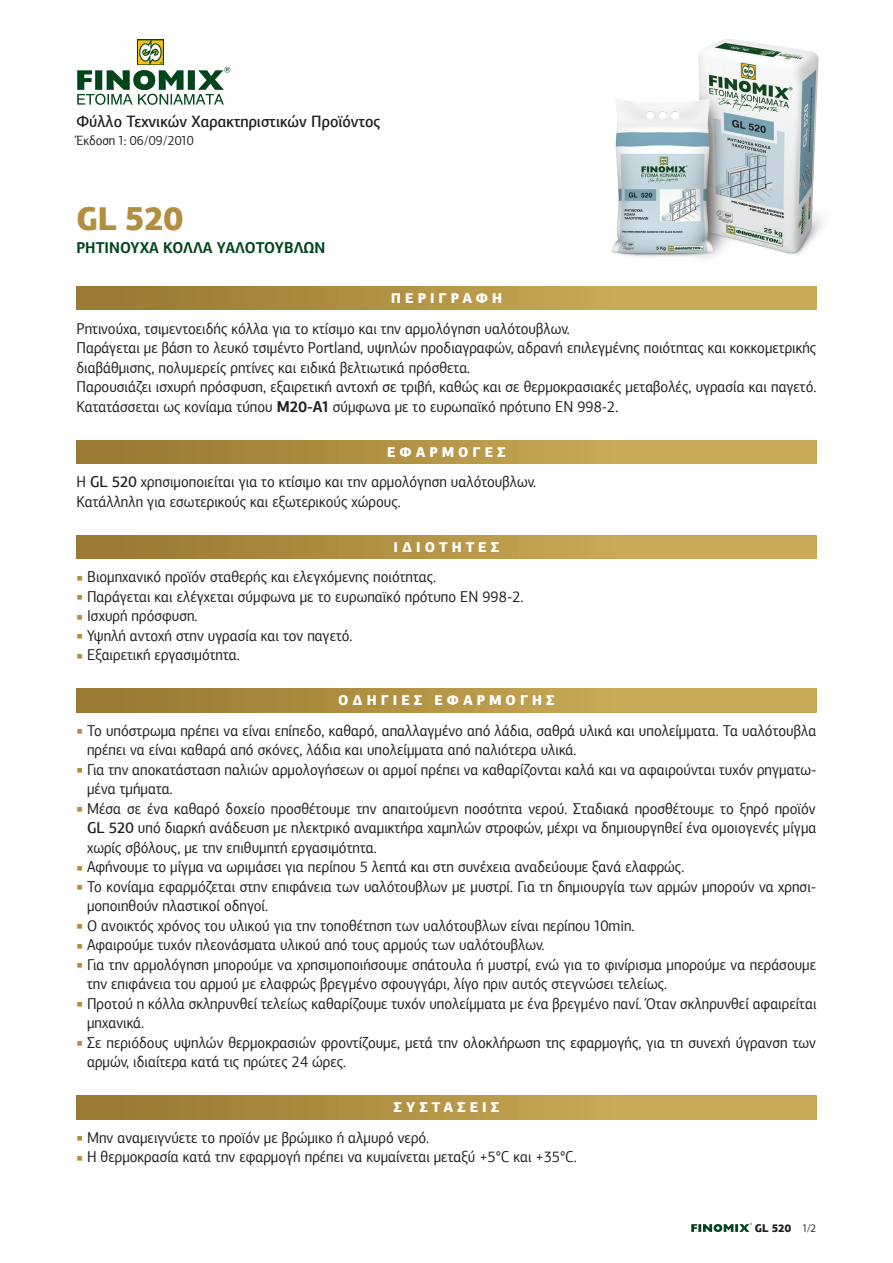
<style>
.page{position:relative;width:893px;height:1263px;background:#fff}
.page>*{position:absolute;margin:0;border:0;box-sizing:border-box;transform-origin:0 0}
.t1{font:900 34.05px "PF Agora Sans Pro";color:#b18f3e;scale:.93 1}
.t2{font:500 16.5px "PF Agora Sans Pro";color:#231f20;scale:.93 1}
.t3{font:15.75px/19.5px "PF Agora Sans Pro";color:#231f20;scale:.93 1}
.t4{font:700 15.75px "PF Agora Sans Pro";color:#00461a;scale:.93 1}
.t5{font:900 14.25px "PF Agora Sans Pro";letter-spacing:.3em;color:#fff;scale:.93 1}
.t6{font:13.5px "PF Agora Sans Pro";color:#231f20;scale:.93 1}
.t7{font:900 11.25px "PF Agora Sans Pro";color:#231f20;scale:.93 1}
.s1{font-size:33px}
.s2{font-weight:700}
.s3{font-weight:500}
.s4{font-size:7.5px;color:#b18f3e}
.s5{font-weight:400}
</style>
<div class="page">
<svg style="left:691px;top:1223px;width:61px;height:9px"></svg>
<div style="left:77px;top:287px;width:739px;height:23px;background:linear-gradient(to right,#997930,#d2b35f)"></div>
<div style="left:77px;top:440px;width:739px;height:23px;background:linear-gradient(to right,#997930,#d2b35f)"></div>
<div style="left:77px;top:535px;width:739px;height:23px;background:linear-gradient(to right,#997930,#d2b35f)"></div>
<div style="left:77px;top:689px;width:739px;height:23px;background:linear-gradient(to right,#997930,#d2b35f)"></div>
<div style="left:77px;top:1096px;width:739px;height:23px;background:linear-gradient(to right,#997930,#d2b35f)"></div>
<div style="left:137px;top:39px;width:27px;height:26px;background:#00461a"></div>
<svg style="left:77px;top:40px;width:153px;height:65px"></svg>
<img style="left:611px;top:39px;width:212px;height:219px">
<p class="t2" style="left:77px;top:111px;width:328px">Φύλλο Τεχνικών Χαρακτηριστικών Προϊόντος</p>
<p class="t6" style="left:77px;top:132px;width:127px">Έκδοση 1: 06/09/2010</p>
<h1 class="t1" style="left:77px;top:196px;width:116px"><span class="s1">GL</span> 520</h1>
<p class="t4" style="left:77px;top:238px;width:269px">ΡΗΤΙΝΟΥΧΑ ΚΟΛΛΑ ΥΑΛΟΤΟΥΒΛΩΝ</p>
<p class="t5" style="left:391px;top:289px;width:121px">ΠΕΡΙΓΡΑΦΗ</p>
<p class="t3" style="left:77px;top:319px;width:797px">Ρητινούχα, τσιμεντοειδής κόλλα για το κτίσιμο και την αρμολόγηση υαλότουβλων.<br>Παράγεται με βάση το λευκό τσιμέντο Portland, υψηλών προδιαγραφών, αδρανή επιλεγμένης ποιότητας και κοκκομετρικής διαβάθμισης, πολυμερείς ρητίνες και ειδικά βελτιωτικά πρόσθετα.<br>Παρουσιάζει ισχυρή πρόσφυση, εξαιρετική αντοχή σε τριβή, καθώς και σε θερμοκρασιακές μεταβολές, υγρασία και παγετό.<br>Κατατάσσεται ως κονίαμα τύπου <span class="s2">Μ20-A1</span> σύμφωνα με το ευρωπαϊκό πρότυπο ΕΝ 998-2.</p>
<p class="t5" style="left:387px;top:442px;width:129px">ΕΦΑΡΜΟΓΕΣ</p>
<p class="t3" style="left:77px;top:472px;width:496px">Η <span class="s3">GL 520</span> χρησιμοποιείται για το κτίσιμο και την αρμολόγηση υαλότουβλων.<br>Κατάλληλη για εσωτερικούς και εξωτερικούς χώρους.</p>
<p class="t5" style="left:394px;top:537px;width:115px">ΙΔΙΟΤΗΤΕΣ</p>
<p class="t3" style="left:77px;top:567px;width:388px"><span class="s4">■</span> Βιομηχανικό προϊόν σταθερής και ελεγχόμενης ποιότητας.</p>
<p class="t3" style="left:77px;top:587px;width:482px"><span class="s4">■</span> Παράγεται και ελέγχεται σύμφωνα με το ευρωπαϊκό πρότυπο ΕΝ 998-2.</p>
<p class="t3" style="left:77px;top:606px;width:132px"><span class="s4">■</span> Ισχυρή πρόσφυση.</p>
<p class="t3" style="left:77px;top:626px;width:298px"><span class="s4">■</span> Υψηλή αντοχή στην υγρασία και τον παγετό.</p>
<p class="t3" style="left:77px;top:645px;width:177px"><span class="s4">■</span> Εξαιρετική εργασιμότητα.</p>
<p class="t5" style="left:338px;top:691px;width:234px">ΟΔΗΓΙΕΣ ΕΦΑΡΜΟΓΗΣ</p>
<p class="t3" style="left:87px;top:721px;width:786px;text-indent:-11px"><span class="s4">■</span> Το υπόστρωμα πρέπει να είναι επίπεδο, καθαρό, απαλλαγμένο από λάδια, σαθρά υλικά και υπολείμματα. Τα υαλότουβλα πρέπει να είναι καθαρά από σκόνες, λάδια και υπολείμματα από παλιότερα υλικά.</p>
<p class="t3" style="left:87px;top:760px;width:786px;text-indent:-11px"><span class="s4">■</span> Για την αποκατάσταση παλιών αρμολογήσεων οι αρμοί πρέπει να καθαρίζονται καλά και να αφαιρούνται τυχόν ρηγματω&shy;μένα τμήματα.</p>
<p class="t3" style="left:87px;top:799px;width:786px;text-align:justify;text-indent:-11px"><span class="s4">■</span> Μέσα σε ένα καθαρό δοχείο προσθέτουμε την απαιτούμενη ποσότητα νερού. Σταδιακά προσθέτουμε το ξηρό προϊόν <span class="s3">GL 520</span> υπό διαρκή ανάδευση με ηλεκτρικό αναμικτήρα χαμηλών στροφών, μέχρι να δημιουργηθεί ένα ομοιογενές μίγμα χωρίς σβόλους, με την επιθυμητή εργασιμότητα.</p>
<p class="t3" style="left:77px;top:857px;width:655px"><span class="s4">■</span> Αφήνουμε το μίγμα να ωριμάσει για περίπου 5 λεπτά και στη συνέχεια αναδεύουμε ξανά ελαφρώς.</p>
<p class="t3" style="left:87px;top:877px;width:785px;text-indent:-11px"><span class="s4">■</span> Το κονίαμα εφαρμόζεται στην επιφάνεια των υαλότουβλων με μυστρί. Για τη δημιουργία των αρμών μπορούν να χρησι&shy;μοποιηθούν πλαστικοί οδηγοί.</p>
<p class="t3" style="left:77px;top:916px;width:602px"><span class="s4">■</span> Ο ανοικτός χρόνος του υλικού για την τοποθέτηση των υαλότουβλων είναι περίπου 10min.</p>
<p class="t3" style="left:77px;top:935px;width:505px"><span class="s4">■</span> Αφαιρούμε τυχόν πλεονάσματα υλικού από τους αρμούς των υαλότουβλων.</p>
<p class="t3" style="left:87px;top:955px;width:785px;text-indent:-11px"><span class="s4">■</span> Για την αρμολόγηση μπορούμε να χρησιμοποιήσουμε σπάτουλα ή μυστρί, ενώ για το φινίρισμα μπορούμε να περάσουμε την επιφάνεια του αρμού με ελαφρώς βρεγμένο σφουγγάρι, λίγο πριν αυτός στεγνώσει τελείως.</p>
<p class="t3" style="left:87px;top:994px;width:786px;text-indent:-11px"><span class="s4">■</span> Προτού η κόλλα σκληρυνθεί τελείως καθαρίζουμε τυχόν υπολείμματα με ένα βρεγμένο πανί. Όταν σκληρυνθεί αφαιρείται μηχανικά.</p>
<p class="t3" style="left:87px;top:1033px;width:785px;text-indent:-11px"><span class="s4">■</span> Σε περιόδους υψηλών θερμοκρασιών φροντίζουμε, μετά την ολοκλήρωση της εφαρμογής, για τη συνεχή ύγρανση των αρμών, ιδιαίτερα κατά τις πρώτες 24 ώρες.</p>
<p class="t5" style="left:394px;top:1098px;width:115px">ΣΥΣΤΑΣΕΙΣ</p>
<p class="t3" style="left:77px;top:1128px;width:381px"><span class="s4">■</span> Μην αναμειγνύετε το προϊόν με βρώμικο ή αλμυρό νερό.</p>
<p class="t3" style="left:77px;top:1147px;width:539px"><span class="s4">■</span> Η θερμοκρασία κατά την εφαρμογή πρέπει να κυμαίνεται μεταξύ +5°C και +35°C.</p>
<p class="t7" style="left:755px;top:1220px;width:68px">GL 520 <span class="s5">1/2</span></p>
</div>
